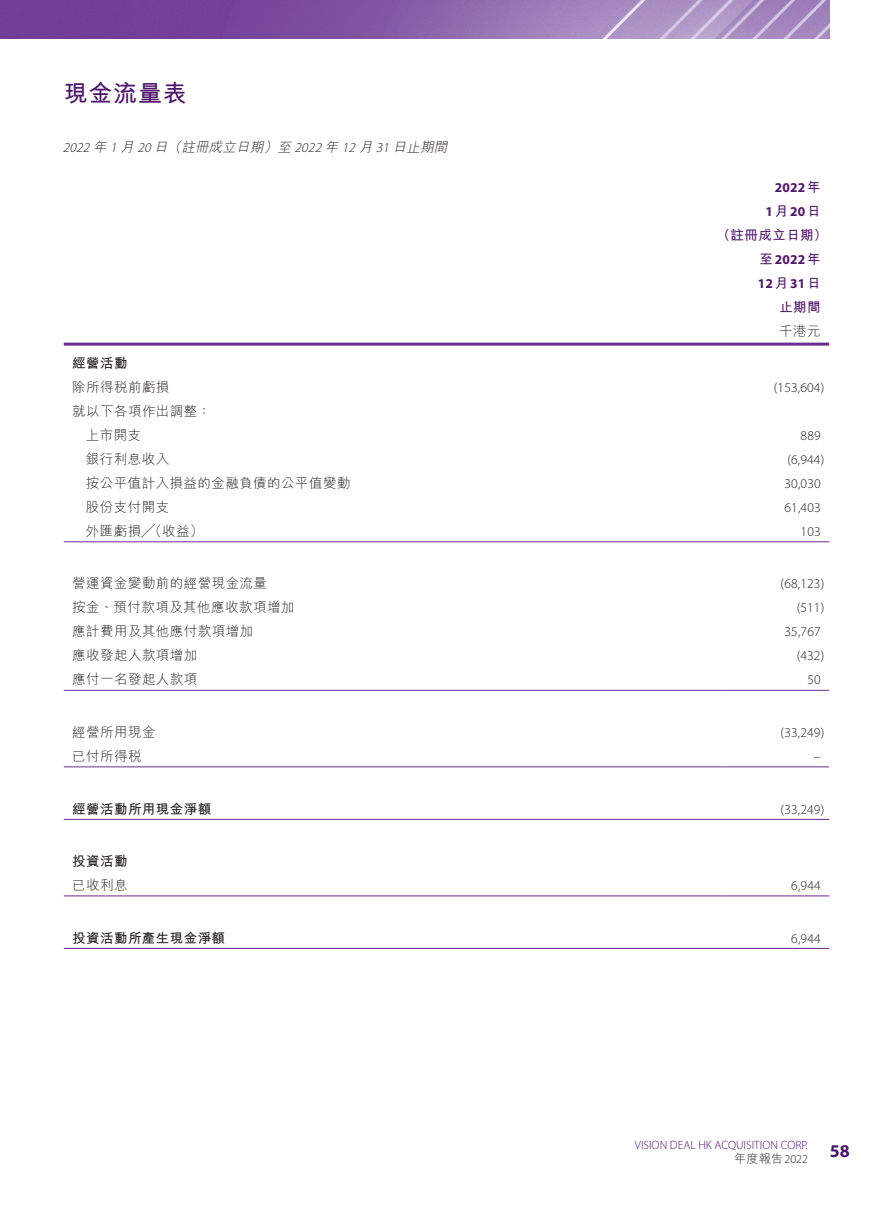
<style>
.page{position:relative;width:893px;height:1212px;background:#fff}
.page>*{position:absolute;margin:0;border:0;box-sizing:border-box;transform-origin:0 0}
.t1{font:700 24px "M Hei HK";letter-spacing:.03em;color:#4f156d}
.t2{font:700 18px "Myriad Pro";color:#4f156d}
._50_Table_txt{font:300 13.5px "M Hei HK";letter-spacing:.035em;color:#231f20}
._50_Table_txt-2{font:300 13.5px "Myriad Pro";letter-spacing:.015em;color:#231f20}
._50_Table_txt-3{font:700 13.5px "M Hei HK";letter-spacing:.03em;color:#231f20}
.t3{font:italic 300 13.5px "Myriad Pro";color:#231f20}
._50_Table_txt-4{font:700 13.5px "Myriad Pro";letter-spacing:.01em;color:#4f156d}
._50_Table_txt-5{font:700 13.5px "M Hei HK";letter-spacing:.03em;color:#4f156d}
.t4{font:italic 300 13.5px "M Hei HK";color:#231f20}
.t5{font:300 12px "Myriad Pro";color:#4f156d}
.t6{font:300 12px "M Hei HK";color:#231f20}
.s1{font-family:"M Hei HK"}
.s2{font-family:"Myriad Pro"}
</style>
<div class="page">
<img style="left:0;top:0;width:829px;height:38px">
<hr style="left:64px;top:343px;width:659px;height:3px;background:#692c91">
<hr style="left:723px;top:343px;width:106px;height:3px;background:#692c91">
<hr style="left:64px;top:541px;width:659px;height:1px;background:#692c91">
<hr style="left:723px;top:541px;width:106px;height:1px;background:#692c91">
<hr style="left:64px;top:690px;width:659px;height:1px;background:#692c91">
<hr style="left:723px;top:690px;width:106px;height:1px;background:#692c91">
<hr style="left:64px;top:766px;width:659px;height:1px;background:#692c91">
<hr style="left:723px;top:766px;width:106px;height:1px;background:#692c91">
<hr style="left:64px;top:819px;width:659px;height:1px;background:#692c91">
<hr style="left:723px;top:819px;width:106px;height:1px;background:#692c91">
<hr style="left:64px;top:895px;width:659px;height:1px;background:#692c91">
<hr style="left:723px;top:895px;width:106px;height:1px;background:#692c91">
<hr style="left:64px;top:948px;width:659px;height:1px;background:#692c91">
<hr style="left:723px;top:948px;width:106px;height:1px;background:#692c91">
<p class="t1" style="left:64px;top:75px;width:125px">現金流量表</p>
<p class="t3" style="left:63px;top:139px;width:109px">2022 <span class="s1">年</span> 1 <span class="s1">月</span> 20 <span class="s1">日</span></p>
<p class="t4" style="left:168px;top:140px;width:18px">（</p>
<p class="t4" style="left:264px;top:140px;width:18px">）</p>
<p class="t4" style="left:182px;top:140px;width:86px">註冊成立日期</p>
<p class="t3" style="left:277px;top:139px;width:174px"><span class="s1">至</span> 2022 <span class="s1">年</span> 12 <span class="s1">月</span> 31 <span class="s1">日止期間</span></p>
<p class="_50_Table_txt-3" style="left:72px;top:353px;width:57px">經營活動</p>
<p class="_50_Table_txt" style="left:72px;top:380px;width:99px">除所得稅前虧損</p>
<p class="_50_Table_txt" style="left:72px;top:404px;width:140px">就以下各項作出調整：</p>
<p class="_50_Table_txt" style="left:86px;top:428px;width:57px">上市開支</p>
<p class="_50_Table_txt" style="left:86px;top:452px;width:85px">銀行利息收入</p>
<p class="_50_Table_txt" style="left:86px;top:476px;width:266px">按公平值計入損益的金融負債的公平值變動</p>
<p class="_50_Table_txt" style="left:86px;top:500px;width:85px">股份支付開支</p>
<p class="_50_Table_txt" style="left:86px;top:524px;width:119px">外匯虧損╱（收益(</p>
<p class="_50_Table_txt" style="left:72px;top:577px;width:196px">營運資金變動前的經營現金流量</p>
<p class="_50_Table_txt" style="left:72px;top:601px;width:224px">按金、預付款項及其他應收款項增加</p>
<p class="_50_Table_txt" style="left:72px;top:625px;width:182px">應計費用及其他應付款項增加</p>
<p class="_50_Table_txt" style="left:72px;top:649px;width:127px">應收發起人款項增加</p>
<p class="_50_Table_txt" style="left:72px;top:673px;width:127px">應付一名發起人款項</p>
<p class="_50_Table_txt" style="left:72px;top:725px;width:85px">經營所用現金</p>
<p class="_50_Table_txt" style="left:72px;top:749px;width:71px">已付所得稅</p>
<p class="_50_Table_txt-3" style="left:72px;top:799px;width:140px">經營活動所用現金淨額</p>
<p class="_50_Table_txt-3" style="left:72px;top:851px;width:57px">投資活動</p>
<p class="_50_Table_txt" style="left:72px;top:878px;width:57px">已收利息</p>
<p class="_50_Table_txt-3" style="left:72px;top:928px;width:154px">投資活動所產生現金淨額</p>
<p class="_50_Table_txt-4" style="left:775px;top:179px;width:47px">2022<span class="s1">年</span></p>
<p class="_50_Table_txt-4" style="left:765px;top:203px;width:57px">1<span class="s1">月</span>20<span class="s1">日</span></p>
<p class="_50_Table_txt-5" style="left:717px;top:226px;width:112px">（註冊成立日期(</p>
<p class="_50_Table_txt-4" style="left:759px;top:251px;width:63px"><span class="s1">至</span>2022<span class="s1">年</span></p>
<p class="_50_Table_txt-4" style="left:758px;top:275px;width:64px">12<span class="s1">月</span>31<span class="s1">日</span></p>
<p class="_50_Table_txt-5" style="left:779px;top:298px;width:43px">止期間</p>
<p class="_50_Table_txt" style="left:779px;top:324px;width:43px">千港元</p>
<p class="_50_Table_txt-2" style="left:774px;top:379px;width:52px">)153,604(</p>
<p class="_50_Table_txt-2" style="left:800px;top:427px;width:22px">889</p>
<p class="_50_Table_txt-2" style="left:787px;top:451px;width:38px">)6,944(</p>
<p class="_50_Table_txt-2" style="left:784px;top:475px;width:38px">30,030</p>
<p class="_50_Table_txt-2" style="left:784px;top:499px;width:38px">61,403</p>
<p class="_50_Table_txt-2" style="left:800px;top:523px;width:22px">103</p>
<p class="_50_Table_txt-2" style="left:781px;top:576px;width:45px">)68,123(</p>
<p class="_50_Table_txt-2" style="left:797px;top:600px;width:29px">)511(</p>
<p class="_50_Table_txt-2" style="left:784px;top:624px;width:38px">35,767</p>
<p class="_50_Table_txt-2" style="left:797px;top:648px;width:29px">)432(</p>
<p class="_50_Table_txt-2" style="left:807px;top:672px;width:15px">50</p>
<p class="_50_Table_txt-2" style="left:781px;top:724px;width:45px">)33,249(</p>
<p class="_50_Table_txt-2" style="left:814px;top:748px;width:8px">–</p>
<p class="_50_Table_txt-2" style="left:781px;top:801px;width:45px">)33,249(</p>
<p class="_50_Table_txt-2" style="left:791px;top:877px;width:31px">6,944</p>
<p class="_50_Table_txt-2" style="left:791px;top:930px;width:31px">6,944</p>
<p class="t5" style="left:635px;top:1137px;width:175px">VISION DEAL HK ACQUISITION CORP.</p>
<p class="t6" style="left:734px;top:1152px;width:75px">年度報告<span class="s2">2022</span></p>
<p class="t2" style="left:830px;top:1139px;width:21px">58</p>
</div>
